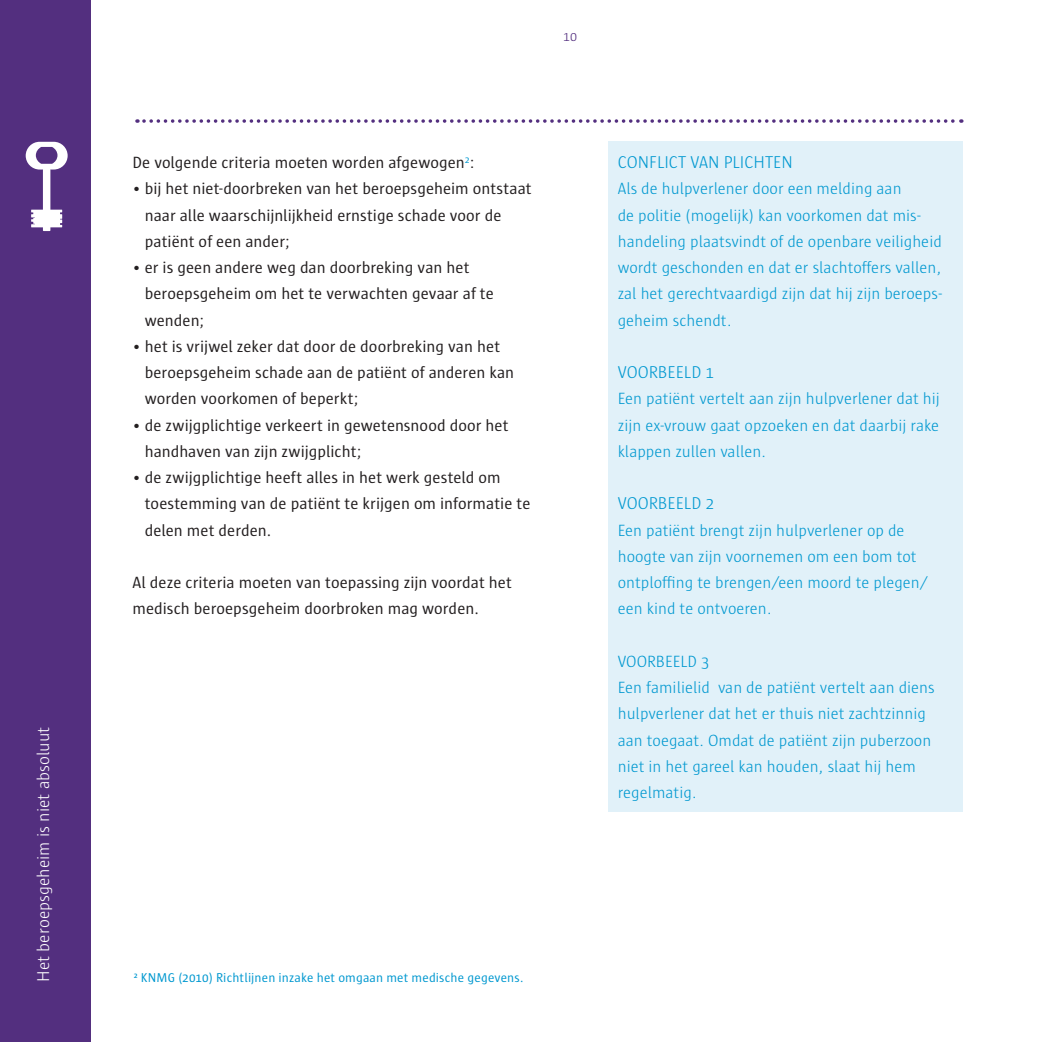
<style>
.page{position:relative;width:1042px;height:1042px;background:#fff}
.page>*{position:absolute;margin:0;border:0;box-sizing:border-box;transform-origin:0 0}
.t1{font:300 17.5px "Sun";color:#0098d0}
.t2{font:300 17.5px "Sun";color:#fff}
.t3{font:16.62px/26.2px "Sun";color:#231f20}
.t4{font:300 16.62px/26.2px "Sun";color:#0098d0}
.t5{font:300 14px "Sun";color:#532f7f}
.t6{font:13.12px "Sun";letter-spacing:.01em;color:#0098d0}
</style>
<div class="page">
<div style="left:0;top:0;width:91px;height:1042px;background:#532f7f"></div>
<div style="left:608px;top:141px;width:354px;height:671px;background:#e1f1f9"></div>
<svg style="left:144px;top:119px;width:818px;height:4px"></svg>
<svg style="left:26px;top:142px;width:42px;height:89px"></svg>
<p class="t2" style="left:34px;top:982px;width:257px;rotate:-90deg">Het beroepsgeheim is niet absoluut</p>
<p class="t5" style="left:563px;top:29px;width:15px">10</p>
<p class="t3" style="left:132px;top:149px;width:344px">De volgende criteria moeten worden afgewogen<sup>2</sup>:</p>
<p class="t3" style="left:145px;top:176px;width:388px;text-indent:-12px">• bij het niet-doorbreken van het beroepsgeheim ontstaat naar alle waarschijnlijkheid ernstige schade voor de patiënt of een ander;</p>
<p class="t3" style="left:145px;top:254px;width:350px;text-indent:-12px">• er is geen andere weg dan doorbreking van het beroepsgeheim om het te verwachten gevaar af te wenden;</p>
<p class="t3" style="left:145px;top:333px;width:371px;text-indent:-12px">• het is vrijwel zeker dat door de doorbreking van het beroepsgeheim schade aan de patiënt of anderen kan worden voorkomen of beperkt;</p>
<p class="t3" style="left:145px;top:412px;width:365px;text-indent:-12px">• de zwijgplichtige verkeert in gewetensnood door het handhaven van zijn zwijgplicht;</p>
<p class="t3" style="left:145px;top:464px;width:387px;text-indent:-12px">• de zwijgplichtige heeft alles in het werk gesteld om toestemming van de patiënt te krijgen om informatie te delen met derden.</p>
<p class="t3" style="left:132px;top:569px;width:381px">Al deze criteria moeten van toepassing zijn voordat het medisch beroepsgeheim doorbroken mag worden.</p>
<p class="t1" style="left:618px;top:153px;width:177px">Conflict van plichten</p>
<p class="t4" style="left:618px;top:176px;width:326px">Als de hulpverlener door een melding aan<br>de politie (mogelijk) kan voorkomen dat mis&shy;handeling plaatsvindt of de openbare veiligheid wordt geschonden en dat er slachtoffers vallen, zal het gerechtvaardigd zijn dat hij zijn beroeps&shy;geheim schendt.</p>
<p class="t1" style="left:618px;top:363px;width:98px">Voorbeeld 1</p>
<p class="t4" style="left:618px;top:386px;width:324px;text-align:justify">Een patiënt vertelt aan zijn hulpverlener dat hij zijn ex-vrouw gaat opzoeken en dat daarbij rake klappen zullen vallen.</p>
<p class="t1" style="left:618px;top:494px;width:98px">Voorbeeld 2</p>
<p class="t4" style="left:618px;top:517px;width:312px">Een patiënt brengt zijn hulpverlener op de hoogte van zijn voornemen om een bom tot ontploffing te brengen/een moord te plegen/ een kind te ontvoeren.</p>
<p class="t4" style="left:618px;top:648px;width:318px">Voorbeeld 3<br>Een familielid van de patiënt vertelt aan diens hulpverlener dat het er thuis niet zachtzinnig aan toegaat. Omdat de patiënt zijn puberzoon niet in het gareel kan houden, slaat hij hem regelmatig.</p>
<p class="t6" style="left:134px;top:971px;width:391px"><sup>2</sup> KNMG (2010) Richtlijnen inzake het omgaan met medische gegevens.</p>
</div>
